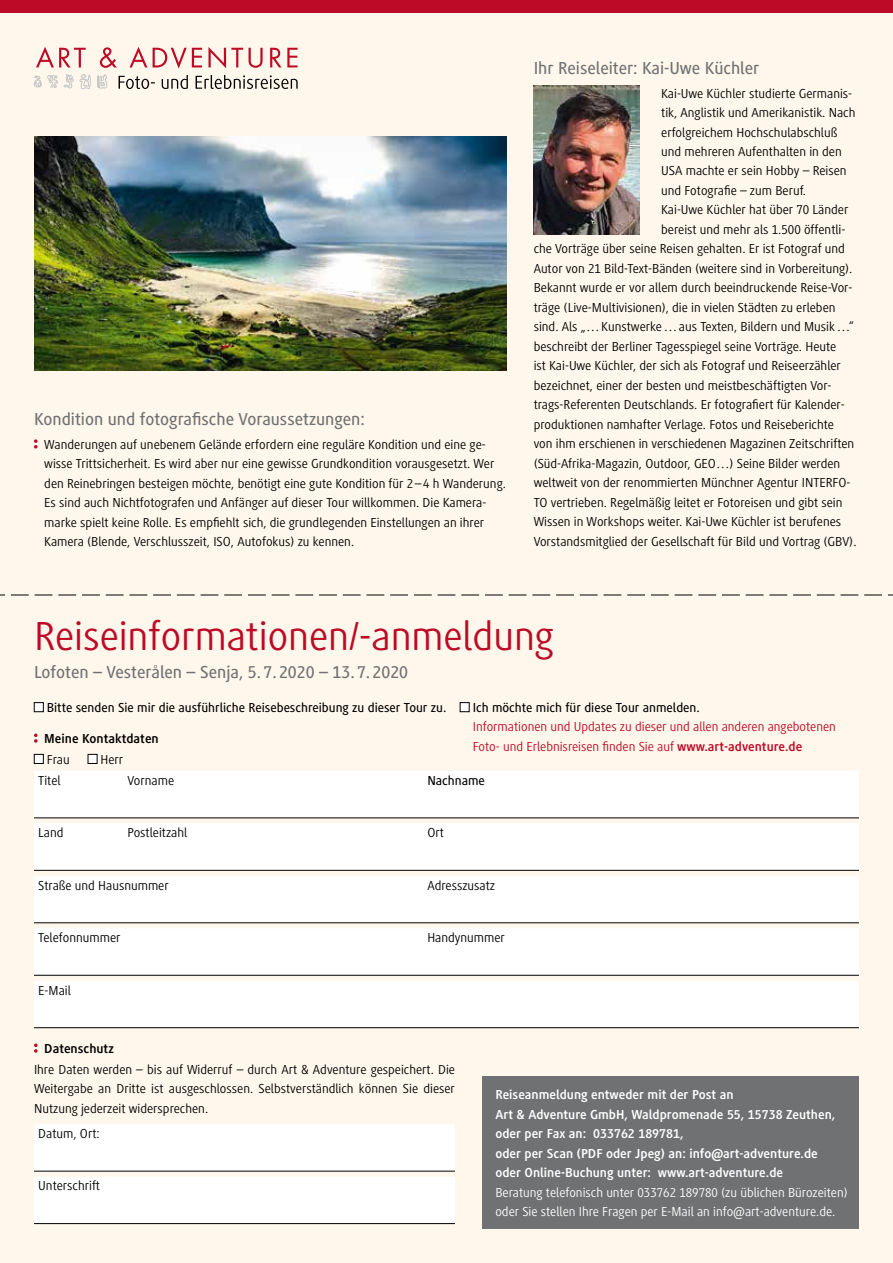
<style>
.page{position:relative;width:893px;height:1263px;background:#fff7eb}
.page>*{position:absolute;margin:0;border:0;box-sizing:border-box;transform-origin:0 0}
.t1{font:42px "Generis Simple Pro";color:#bd0a26}
.t2{font:500 18px "Generis Simple Pro";color:#707172}
.t3{font:13.5px/19.5px "Generis Simple Pro";color:#000;text-align:justify}
.t4{font:700 13.5px/19.5px "Generis Simple Pro";color:#fff}
.t5{font:13.5px/19.5px "Generis Simple Pro";color:#fff}
.t6{font:13.5px/19.5px "Generis Simple Pro";color:#bd0a26}
.t7{font:500 13.5px "Generis Simple Pro";color:#000}
.t8{font:700 13.5px "Generis Simple Pro";color:#000}
.s1{font-weight:700}
</style>
<div class="page">
<svg style="left:36px;top:47px;width:50px;height:20px"></svg>
<svg style="left:100px;top:47px;width:17px;height:21px"></svg>
<svg style="left:129px;top:47px;width:18px;height:20px"></svg>
<svg style="left:153px;top:48px;width:49px;height:21px"></svg>
<svg style="left:208px;top:47px;width:35px;height:21px"></svg>
<svg style="left:249px;top:48px;width:14px;height:20px"></svg>
<svg style="left:270px;top:48px;width:28px;height:19px"></svg>
<svg style="left:80px;top:74px;width:27px;height:16px"></svg>
<svg style="left:34px;top:74px;width:39px;height:14px"></svg>
<svg style="left:119px;top:75px;width:179px;height:14px"></svg>
<div style="left:34px;top:1124px;width:421px;height:47px;background:#fff"></div>
<hr style="left:34px;top:1171px;width:421px;height:1px;background:#000">
<div style="left:34px;top:1176px;width:421px;height:48px;background:#fff"></div>
<hr style="left:34px;top:1223px;width:421px;height:1px;background:#000">
<svg style="left:34px;top:1043px;width:4px;height:10px"></svg>
<div style="left:34px;top:771px;width:825px;height:47px;background:#fff"></div>
<hr style="left:34px;top:818px;width:825px;height:1px;background:#000">
<div style="left:34px;top:823px;width:825px;height:47px;background:#fff"></div>
<hr style="left:34px;top:870px;width:825px;height:1px;background:#000">
<div style="left:34px;top:876px;width:825px;height:47px;background:#fff"></div>
<hr style="left:34px;top:922px;width:825px;height:1px;background:#000">
<div style="left:34px;top:928px;width:825px;height:47px;background:#fff"></div>
<hr style="left:34px;top:975px;width:825px;height:1px;background:#000">
<div style="left:34px;top:981px;width:825px;height:47px;background:#fff"></div>
<hr style="left:34px;top:1027px;width:825px;height:1px;background:#000">
<div style="left:34px;top:703px;width:9px;height:9px;background:#fff"></div>
<div style="left:34px;top:702px;width:10px;height:10px;border:1px solid #000"></div>
<div style="left:460px;top:703px;width:9px;height:9px;background:#fff"></div>
<div style="left:460px;top:702px;width:9px;height:10px;border:1px solid #000"></div>
<svg style="left:34px;top:733px;width:4px;height:10px"></svg>
<div style="left:34px;top:754px;width:9px;height:9px;background:#fff"></div>
<div style="left:34px;top:754px;width:10px;height:10px;border:1px solid #000"></div>
<div style="left:88px;top:754px;width:9px;height:9px;background:#fff"></div>
<div style="left:88px;top:754px;width:9px;height:10px;border:1px solid #000"></div>
<div style="left:483px;top:1076px;width:376px;height:153px;background:#707172"></div>
<img style="left:534px;top:85px;width:106px;height:149px">
<div style="left:0;top:0;width:893px;height:13px;background:#bd0a26"></div>
<img style="left:34px;top:137px;width:472px;height:233px">
<svg style="left:0;top:595px;width:893px;height:1px"></svg>
<svg style="left:34px;top:439px;width:4px;height:10px"></svg>
<h2 class="t2" style="left:34px;top:409px;width:332px">Kondition und fotografische Voraussetzungen:</h2>
<p class="t3" style="left:44px;top:434px;width:463px;text-align:left">Wanderungen auf unebenem Gelände erfordern eine reguläre Kondition und eine ge&shy;wisse Trittsicherheit. Es wird aber nur eine gewisse Grundkondition vorausgesetzt. Wer den Reinebringen besteigen möchte, benötigt eine gute Kondition für 2 –4 h Wanderung.<br>Es sind auch Nichtfotografen und Anfänger auf dieser Tour willkommen. Die Kamera&shy;marke spielt keine Rolle. Es empfiehlt sich, die grundlegenden Einstellungen an ihrer Kamera (Blende, Verschlusszeit, ISO, Autofokus) zu kennen.</p>
<h2 class="t2" style="left:534px;top:58px;width:227px">Ihr Reiseleiter: Kai-Uwe Küchler</h2>
<p class="t3" style="left:661px;top:83px;width:193px">Kai-Uwe Küchler studierte Germanis-</p>
<p class="t3" style="left:661px;top:103px;width:196px">tik, Anglistik und Amerikanistik. Nach</p>
<p class="t3" style="left:661px;top:122px;width:178px">erfolgreichem Hochschulabschluß</p>
<p class="t3" style="left:661px;top:142px;width:182px">und mehreren Aufenthalten in den</p>
<p class="t3" style="left:661px;top:161px;width:187px">USA machte er sein Hobby – Reisen</p>
<p class="t3" style="left:661px;top:181px;width:146px">und Fotografie – zum Beruf.</p>
<p class="t3" style="left:661px;top:200px;width:189px">Kai-Uwe Küchler hat über 70 Länder</p>
<p class="t3" style="left:661px;top:220px;width:186px">bereist und mehr als 1.500 öffentli-</p>
<p class="t3" style="left:534px;top:239px;width:313px">che Vorträge über seine Reisen gehalten. Er ist Fotograf und</p>
<p class="t3" style="left:534px;top:259px;width:320px">Autor von 21 Bild-Text-Bänden (weitere sind in Vorbereitung).</p>
<p class="t3" style="left:534px;top:278px;width:320px">Bekannt wurde er vor allem durch beeindruckende Reise-Vor-</p>
<p class="t3" style="left:534px;top:298px;width:303px">träge (Live-Multivisionen), die in vielen Städten zu erleben</p>
<p class="t3" style="left:534px;top:317px;width:322px">sind. Als „…Kunstwerke…aus Texten, Bildern und Musik…“</p>
<p class="t3" style="left:534px;top:337px;width:304px">beschreibt der Berliner Tagesspiegel seine Vorträge. Heute</p>
<p class="t3" style="left:534px;top:356px;width:309px">ist Kai-Uwe Küchler, der sich als Fotograf und Reiseerzähler</p>
<p class="t3" style="left:534px;top:376px;width:299px">bezeichnet, einer der besten und meistbeschäftigten Vor-</p>
<p class="t3" style="left:534px;top:395px;width:313px">trags-Referenten Deutschlands. Er fotografiert für Kalender-</p>
<p class="t3" style="left:534px;top:415px;width:302px">produktionen namhafter Verlage. Fotos und Reiseberichte</p>
<p class="t3" style="left:534px;top:434px;width:322px">von ihm erschienen in verschiedenen Magazinen Zeitschriften</p>
<p class="t3" style="left:534px;top:454px;width:308px">(Süd-Afrika-Magazin, Outdoor, GEO…) Seine Bilder werden</p>
<p class="t3" style="left:534px;top:473px;width:318px">weltweit von der renommierten Münchner Agentur INTERFO-</p>
<p class="t3" style="left:534px;top:493px;width:310px">TO vertrieben. Regelmäßig leitet er Fotoreisen und gibt sein</p>
<p class="t3" style="left:534px;top:512px;width:309px">Wissen in Workshops weiter. Kai-Uwe Küchler ist berufenes</p>
<p class="t3" style="left:534px;top:532px;width:324px">Vorstandsmitglied der Gesellschaft für Bild und Vortrag (GBV).</p>
<h1 class="t1" style="left:34px;top:613px;width:521px">Reiseinformationen/-anmeldung</h1>
<h2 class="t2" style="left:34px;top:662px;width:376px">Lofoten – Vesterålen – Senja, 5. 7. 2020 – 13. 7. 2020</h2>
<p class="t7" style="left:47px;top:700px;width:401px">Bitte senden Sie mir die ausführliche Reisebeschreibung zu dieser Tour zu.</p>
<p class="t7" style="left:473px;top:700px;width:229px">Ich möchte mich für diese Tour anmelden.</p>
<p class="t8" style="left:44px;top:731px;width:116px">Meine Kontaktdaten</p>
<p class="t3" style="left:47px;top:749px;width:24px">Frau</p>
<p class="t3" style="left:101px;top:749px;width:24px">Herr</p>
<p class="t3" style="left:38px;top:770px;width:24px">Titel</p>
<p class="t3" style="left:128px;top:770px;width:48px">Vorname</p>
<p class="t7" style="left:427px;top:773px;width:59px">Nachname</p>
<p class="t6" style="left:473px;top:717px;width:365px">Informationen und Updates zu dieser und allen anderen angebotenen<br>Foto- und Erlebnisreisen finden Sie auf <span class="s1">www.art-adventure.de</span></p>
<p class="t3" style="left:38px;top:823px;width:27px">Land</p>
<p class="t3" style="left:128px;top:823px;width:61px">Postleitzahl</p>
<p class="t3" style="left:427px;top:823px;width:18px">Ort</p>
<p class="t3" style="left:38px;top:875px;width:132px">Straße und Hausnummer</p>
<p class="t3" style="left:427px;top:875px;width:69px">Adresszusatz</p>
<p class="t3" style="left:38px;top:928px;width:84px">Telefonnummer</p>
<p class="t3" style="left:427px;top:928px;width:79px">Handynummer</p>
<p class="t3" style="left:38px;top:980px;width:34px">E-Mail</p>
<p class="t8" style="left:44px;top:1041px;width:71px">Datenschutz</p>
<p class="t3" style="left:34px;top:1059px;width:422px">Ihre Daten werden – bis auf Widerruf – durch Art &amp; Adventure gespeichert. Die Weitergabe an Dritte ist ausgeschlossen. Selbstverständlich können Sie dieser Nutzung jederzeit widersprechen.</p>
<p class="t3" style="left:38px;top:1124px;width:63px">Datum, Ort:</p>
<p class="t3" style="left:38px;top:1176px;width:63px">Unterschrift</p>
<p class="t4" style="left:495px;top:1085px;width:341px">Reiseanmeldung entweder mit der Post an<br>Art &amp; Adventure GmbH, Waldpromenade 55, 15738 Zeuthen, oder per Fax an: 033762 189781,<br>oder per Scan (PDF oder Jpeg) an: info@art-adventure.de oder Online-Buchung unter: www.art-adventure.de</p>
<p class="t5" style="left:495px;top:1182px;width:354px">Beratung telefonisch unter 033762 189780 (zu üblichen Bürozeiten) oder Sie stellen Ihre Fragen per E-Mail an info@art-adventure.de.</p>
</div>
